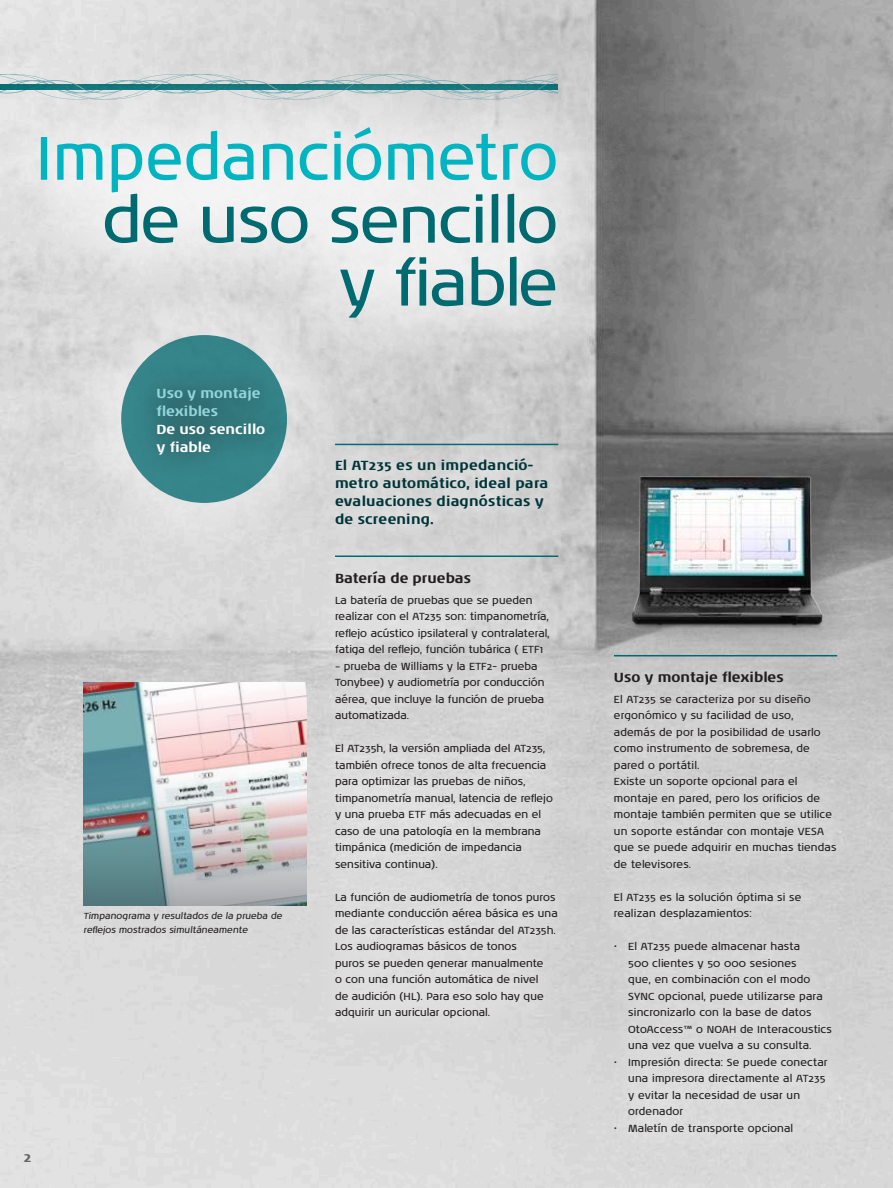
<style>
.page{position:relative;width:893px;height:1188px;background:#fff}
.page>*{position:absolute;margin:0;border:0;box-sizing:border-box;transform-origin:0 0}
.t1{font:62.85px/62.8px "Noa LT Pro";letter-spacing:-.02em;color:#006a71;text-align:right}
.t2{font:62.85px "Noa LT Pro";letter-spacing:.005em;color:#00b5c1;scale:.95 1}
.t3{font:700 13.5px/18px "Noa LT Pro";letter-spacing:.01em;color:#00353a}
.t4{font:700 13.5px "Noa LT Pro";color:#231f20}
.t5{font:700 13.5px/18px "Noa LT Pro";color:#93d5da}
.t6{font:700 13.5px/18px "Noa LT Pro";color:#fff}
.t7{font:700 13.5px "Noa LT Pro";color:#636366}
.t8{font:10.5px/16.5px "Noa LT Pro";letter-spacing:.01em;color:#231f20}
.t9{font:italic 9px/13.5px "Noa LT Pro";letter-spacing:.005em;color:#231f20}
</style>
<div class="page">
<img style="left:0;top:0;width:893px;height:1188px">
<div style="left:312px;top:436px;width:268px;height:604px;background:#d8d8d8"></div>
<hr style="left:335px;top:556px;width:223px;height:1px;background:#006a71">
<div style="left:591px;top:631px;width:268px;height:525px;background:#fff;opacity:.28"></div>
<hr style="left:614px;top:655px;width:223px;height:1px;background:#006a71">
<div style="left:0;top:38px;width:646px;height:369px;background:#fff;opacity:.71"></div>
<div style="left:616px;top:455px;width:246px;height:209px;background:#231f20;opacity:.2"></div>
<img style="left:588px;top:438px;width:272px;height:204px">
<div style="left:57px;top:271px;width:294px;height:296px;background:#dbdbdb"></div>
<div style="left:121px;top:335px;width:166px;height:168px;background:#35858a;border-radius:50%"></div>
<div style="left:130px;top:361px;width:161px;height:119px;background:#231f20;opacity:.33"></div>
<img style="left:84px;top:683px;width:223px;height:223px">
<h1 class="t2" style="left:36px;top:114px;width:551px">Impedanciómetro</h1>
<h1 class="t1" style="left:102px;top:188px;width:457px">de uso sencillo y fiable</h1>
<p class="t5" style="left:157px;top:383px;width:106px">Uso y montaje flexibles</p>
<p class="t6" style="left:157px;top:419px;width:110px">De uso sencillo y fiable</p>
<p class="t9" style="left:84px;top:909px;width:200px">Timpanograma y resultados de la prueba de reflejos mostrados simultáneamente</p>
<p class="t3" style="left:335px;top:456px;width:215px">El AT235 es un impedanció&shy;metro automático, ideal para evaluaciones diagnósticas y de screening.</p>
<p class="t4" style="left:335px;top:567px;width:138px">Batería de pruebas</p>
<p class="t8" style="left:335px;top:591px;width:216px">La batería de pruebas que se pueden realizar con el AT235 son: timpanometría, reflejo acústico ipsilateral y contralateral, fatiga del reflejo, función tubárica ( ETF1</p>
<p class="t8" style="left:335px;top:657px;width:211px">– prueba de Williams y la ETF2- prueba<br>Tonybee) y audiometría por conducción aérea, que incluye la función de prueba automatizada.</p>
<p class="t8" style="left:335px;top:740px;width:219px">El AT235h, la versión ampliada del AT235, también ofrece tonos de alta frecuencia para optimizar las pruebas de niños, timpanometría manual, latencia de reflejo y una prueba ETF más adecuadas en el caso de una patología en la membrana timpánica (medición de impedancia sensitiva continua).</p>
<p class="t8" style="left:335px;top:888px;width:224px">La función de audiometría de tonos puros mediante conducción aérea básica es una de las características estándar del AT235h.<br>Los audiogramas básicos de tonos<br>puros se pueden generar manualmente<br>o con una función automática de nivel<br>de audición (HL). Para eso solo hay que adquirir un auricular opcional.</p>
<p class="t7" style="left:24px;top:1147px;width:9px">2</p>
<p class="t4" style="left:614px;top:667px;width:171px">Uso y montaje flexibles</p>
<p class="t8" style="left:614px;top:691px;width:224px">El AT235 se caracteriza por su diseño ergonómico y su facilidad de uso, además de por la posibilidad de usarlo como instrumento de sobremesa, de pared o portátil.<br>Existe un soporte opcional para el montaje en pared, pero los orificios de montaje también permiten que se utilice un soporte estándar con montaje VESA que se puede adquirir en muchas tiendas de televisores.</p>
<p class="t8" style="left:614px;top:889px;width:189px">El AT235 es la solución óptima si se realizan desplazamientos:</p>
<p class="t8" style="left:628px;top:938px;width:205px;text-indent:-14px">• El AT235 puede almacenar hasta<br>500 clientes y 50 000 sesiones<br>que, en combinación con el modo SYNC opcional, puede utilizarse para sincronizarlo con la base de datos OtoAccess™ o NOAH de Interacoustics una vez que vuelva a su consulta.</p>
<p class="t8" style="left:628px;top:1054px;width:201px;text-indent:-14px">• Impresión directa: Se puede conectar una impresora directamente al AT235 y evitar la necesidad de usar un ordenador</p>
<p class="t8" style="left:614px;top:1120px;width:181px">• Maletín de transporte opcional</p>
</div>
